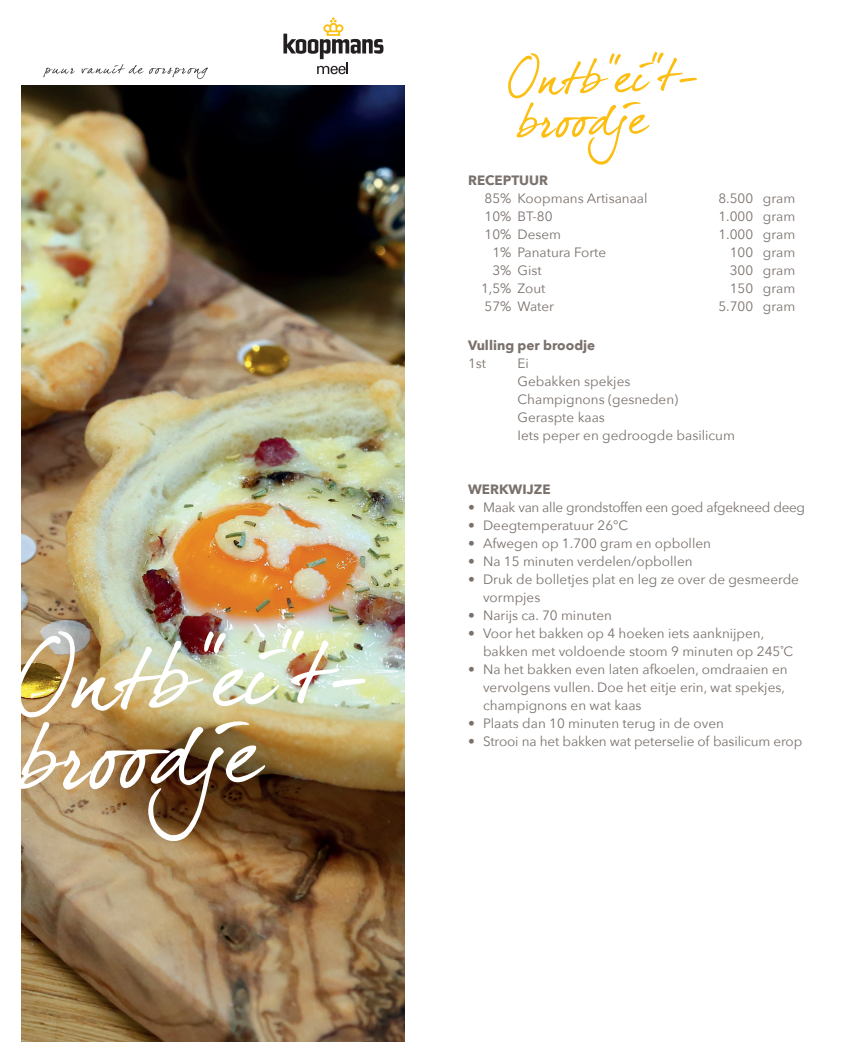
<style>
.page{position:relative;width:851px;height:1063px;background:#fff}
.page>*{position:absolute;margin:0;border:0;box-sizing:border-box;transform-origin:0 0}
.t1{font:97.5px/76.5px "dear Joesmooth";color:#fff}
.t2{font:51px/42px "dear Joesmooth";color:#fdbe12}
.t3{font:13.5px/18px "Avenir Next";color:#7a716c}
.t4{font:13.5px "Avenir Next";letter-spacing:-.02em;color:#7a716c}
.t5{font:700 13.5px "Avenir Next";color:#7a716c}
</style>
<div class="page">
<img style="left:21px;top:85px;width:383px;height:957px">
<svg style="left:43px;top:68px;width:32px;height:9px"></svg>
<svg style="left:82px;top:64px;width:61px;height:10px"></svg>
<svg style="left:149px;top:68px;width:59px;height:11px"></svg>
<svg style="left:283px;top:17px;width:101px;height:57px"></svg>
<h1 class="t1" style="left:10px;top:639px;width:361px;rotate:-2deg">Ontb”ei”t&shy;broodje</h1>
<h2 class="t2" style="left:505px;top:56px;width:196px;rotate:-2deg">Ontb”ei”t&shy;broodje</h2>
<p class="t5" style="left:468px;top:169px;width:82px">RECEPTUUR</p>
<p class="t3" style="left:484px;top:189px;width:164px">85% Koopmans Artisanaal</p>
<p class="t3" style="left:718px;top:189px;width:78px">8.500 gram</p>
<p class="t3" style="left:484px;top:207px;width:69px">10% BT-80</p>
<p class="t3" style="left:718px;top:207px;width:78px">1.000 gram</p>
<p class="t3" style="left:484px;top:225px;width:78px">10% Desem</p>
<p class="t3" style="left:718px;top:225px;width:78px">1.000 gram</p>
<p class="t3" style="left:492px;top:243px;width:115px">1% Panatura Forte</p>
<p class="t3" style="left:729px;top:243px;width:67px">100 gram</p>
<p class="t3" style="left:492px;top:261px;width:51px">3% Gist</p>
<p class="t3" style="left:729px;top:261px;width:67px">300 gram</p>
<p class="t3" style="left:481px;top:279px;width:66px">1,5% Zout</p>
<p class="t3" style="left:729px;top:279px;width:67px">150 gram</p>
<p class="t3" style="left:484px;top:297px;width:71px">57% Water</p>
<p class="t3" style="left:718px;top:297px;width:78px">5.700 gram</p>
<p class="t5" style="left:468px;top:334px;width:129px">Vulling per broodje</p>
<p class="t3" style="left:468px;top:354px;width:20px">1st</p>
<p class="t3" style="left:517px;top:354px;width:219px">Ei<br>Gebakken spekjes<br>Champignons (gesneden)<br>Geraspte kaas<br>Iets peper en gedroogde basilicum</p>
<p class="t5" style="left:468px;top:478px;width:84px">WERKWIJZE</p>
<p class="t4" style="left:468px;top:496px;width:338px">• Maak van alle grondstoffen een goed afgekneed deeg</p>
<p class="t3" style="left:468px;top:516px;width:162px">• Deegtemperatuur 26°C</p>
<p class="t3" style="left:468px;top:534px;width:244px">• Afwegen op 1.700 gram en opbollen</p>
<p class="t3" style="left:468px;top:552px;width:226px">• Na 15 minuten verdelen/opbollen</p>
<p class="t3" style="left:483px;top:570px;width:317px;text-indent:-15px">• Druk de bolletjes plat en leg ze over de gesmeerde vormpjes</p>
<p class="t3" style="left:468px;top:606px;width:145px">• Narijs ca. 70 minuten</p>
<p class="t3" style="left:483px;top:624px;width:312px;text-indent:-15px">• Voor het bakken op 4 hoeken iets aanknijpen, bakken met voldoende stoom 9 minuten op 245˚C</p>
<p class="t3" style="left:483px;top:660px;width:306px;text-indent:-15px">• Na het bakken even laten afkoelen, omdraaien en vervolgens vullen. Doe het eitje erin, wat spekjes, champignons en wat kaas</p>
<p class="t3" style="left:468px;top:714px;width:257px">• Plaats dan 10 minuten terug in de oven</p>
<p class="t3" style="left:468px;top:732px;width:336px">• Strooi na het bakken wat peterselie of basilicum erop</p>
</div>
